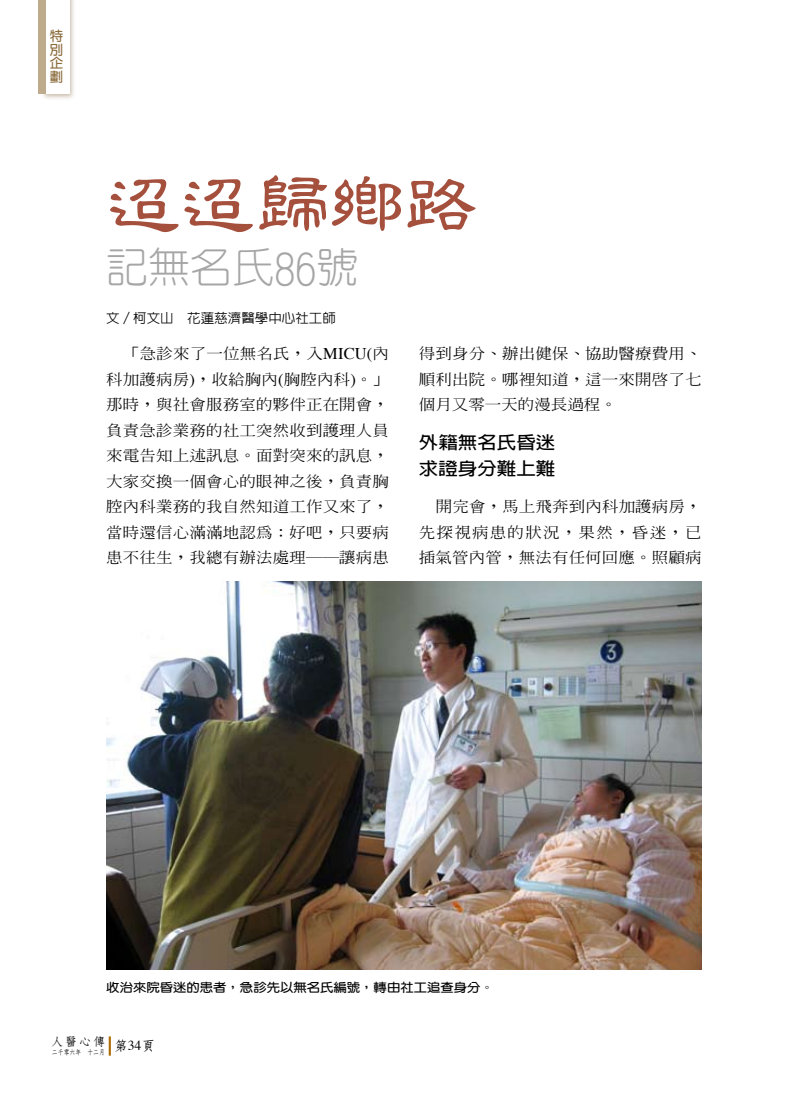
<style>
.page{position:relative;width:808px;height:1106px;background:#fff}
.page>*{position:absolute;margin:0;border:0;box-sizing:border-box;transform-origin:0 0}
.t1{font:600 75px "Jen Lei";letter-spacing:-.01em;color:#a54f3d}
.t2{font:300 42px "Yen Round";color:#a6a6a7}
.t3{font:700 17.55px/25.5px "Lin Gothic";color:#000;scale:1.11 1}
.t4{font:500 14.85px/25.5px "Inn Ming";letter-spacing:.01em;color:#000;text-align:justify;scale:1.11 1}
.t5{font:700 13.5px/13.5px "Yen Round";color:#8c6d3e;text-align:justify}
.t6{font:500 13.35px "Lin Gothic";color:#000}
.t7{font:700 12.15px "Yen Round";color:#000;scale:1.1 1}
.t8{font:700 11.7px "Nan Sung";color:#000;scale:1.05 1}
.t9{font:700 7.2px "Nan Sung";color:#000;scale:.82 1}
.s1{font-family:"Times";font-weight:400;font-size:16.35px}
</style>
<div class="page">
<img style="left:106px;top:581px;width:596px;height:388px">
<svg style="left:109px;top:1036px;width:2px;height:19px"></svg>
<div style="left:39px;top:0;width:38px;height:101px;background:#6e4a1d;opacity:.37"></div>
<div style="left:43px;top:0;width:26px;height:94px;background:#fff"></div>
<div style="left:38px;top:0;width:8px;height:94px;background:#beab8c"></div>
<p class="t5" style="left:50px;top:30px;width:15px">特別企劃</p>
<h1 class="t1" style="left:106px;top:166px;width:374px">迢迢歸鄉路</h1>
<h2 class="t2" style="left:106px;top:246px;width:254px">記無名氏86號</h2>
<p class="t6" style="left:106px;top:311px;width:231px">文／柯文山　花蓮慈濟醫學中心社工師</p>
<p class="t4" style="left:106px;top:341px;width:256px;text-indent:17px">「急診來了一位無名氏，入<span class="s1">MICU(</span>內科加護病房<span class="s1">)</span>，收給胸內<span class="s1">(</span>胸腔內科<span class="s1">)</span>。」那時，與社會服務室的夥伴正在開會，負責急診業務的社工突然收到護理人員來電告知上述訊息。面對突來的訊息，大家交換一個會心的眼神之後，負責胸腔內科業務的我自然知道工作又來了，當時還信心滿滿地認為：好吧，只要病患不往生，我總有辦法處理──讓病患</p>
<p class="t4" style="left:419px;top:341px;width:256px">得到身分、辦出健保、協助醫療費用、順利出院。哪裡知道，這一來開啟了七個月又零一天的漫長過程。</p>
<p class="t3" style="left:419px;top:430px;width:124px">外籍無名氏昏迷求證身分難上難</p>
<p class="t4" style="left:419px;top:494px;width:256px;text-indent:17px">開完會，馬上飛奔到內科加護病房，先探視病患的狀況，果然，昏迷，已插氣管內管，無法有任何回應。照顧病</p>
<p class="t7" style="left:106px;top:981px;width:354px">收治來院昏迷的患者，急診先以無名氏編號，轉由社工追查身分。</p>
<p class="t8" style="left:51px;top:1035px;width:53px">人醫心傳</p>
<p class="t9" style="left:52px;top:1048px;width:127px">二千零六年 十二月 <sup>第</sup><sup>34</sup><sup>頁</sup></p>
</div>
